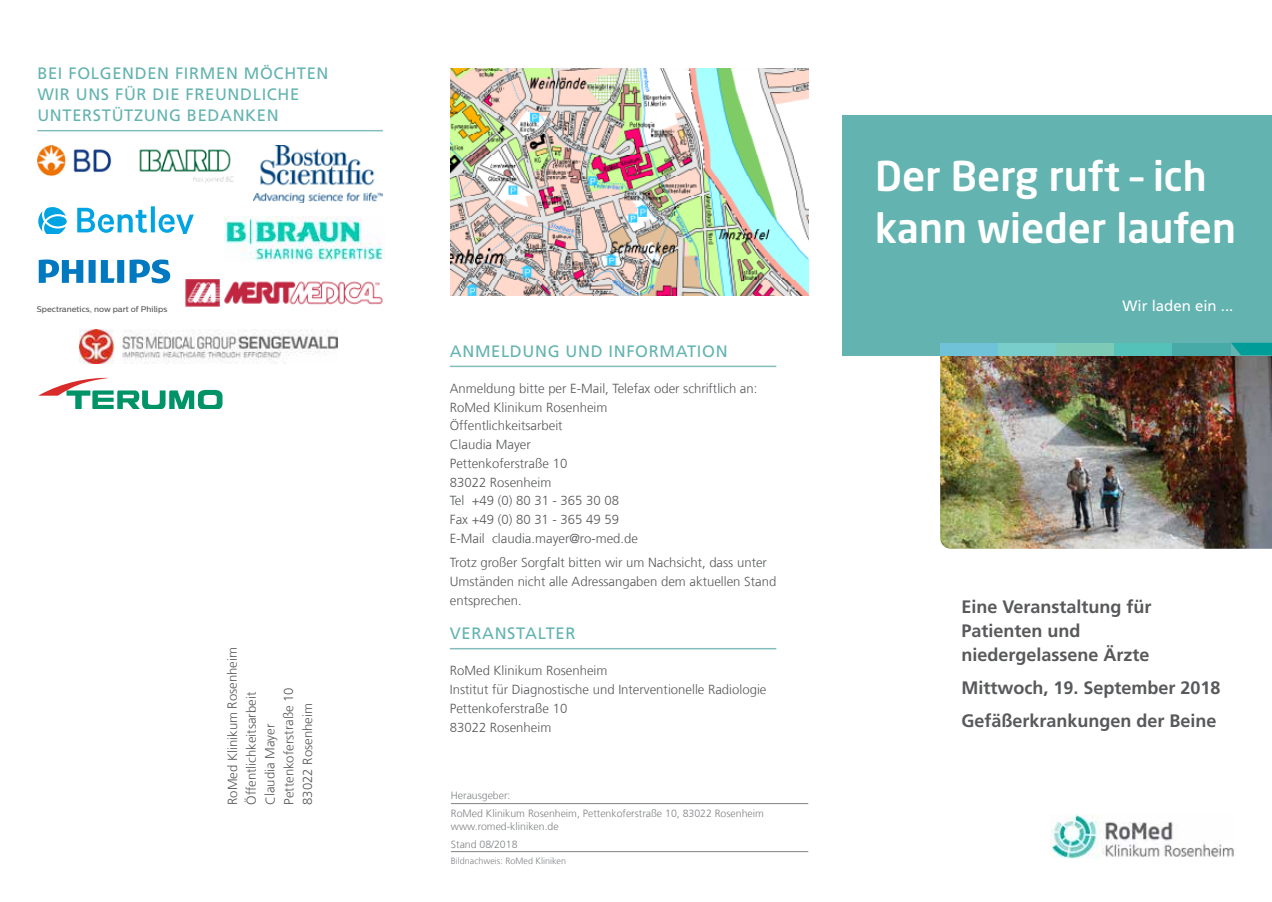
<style>
.page{position:relative;width:1272px;height:902px;background:#fff}
.page>*{position:absolute;margin:0;border:0;box-sizing:border-box;transform-origin:0 0}
.t1{font:500 40.5px/52.5px "Neo Sans Pro";color:#fff}
.t2{font:700 18px/24px "Frutiger LT Com";color:#58595b}
.t3{font:16.5px/21px "Frutiger LT Com";letter-spacing:.04em;color:#63b3b0}
.t4{font:15px "Frutiger LT Com";color:#fff}
.t5{font:300 13.2px/18.8px "Frutiger LT Com";color:#58595b}
.t6{font:300 10.5px/18px "Frutiger LT Com";color:#808285}
.t7{font:300 9px "Frutiger LT Com";color:#808285}
.t8{font:500 8.1px "Centrale Sans";color:#58595b}
</style>
<div class="page">
<img style="left:940px;top:355px;width:331px;height:193px">
<img style="left:1050px;top:814px;width:184px;height:44px">
<div style="left:842px;top:115px;width:429px;height:240px;background:#63b3b0"></div>
<div style="left:940px;top:343px;width:58px;height:12px;background:#6fc2d8"></div>
<div style="left:998px;top:343px;width:58px;height:12px;background:#79cdcb"></div>
<div style="left:1056px;top:343px;width:58px;height:12px;background:#7dcbb7"></div>
<div style="left:1114px;top:343px;width:58px;height:12px;background:#54c2b9"></div>
<div style="left:1172px;top:343px;width:58px;height:12px;background:#47aaa7"></div>
<svg style="left:1230px;top:343px;width:41px;height:12px"></svg>
<img style="left:451px;top:68px;width:357px;height:227px">
<hr style="left:450px;top:365px;width:326px;height:2px;background:#83bebd">
<hr style="left:450px;top:648px;width:326px;height:1px;background:#83bebd">
<hr style="left:37px;top:130px;width:346px;height:1px;background:#83bebd">
<hr style="left:451px;top:803px;width:357px;height:1px;background:#808285">
<hr style="left:451px;top:851px;width:357px;height:1px;background:#808285">
<img style="left:185px;top:280px;width:198px;height:26px">
<img style="left:224px;top:217px;width:161px;height:44px">
<img style="left:253px;top:146px;width:130px;height:56px">
<svg style="left:38px;top:377px;width:184px;height:32px"></svg>
<svg style="left:38px;top:207px;width:29px;height:27px"></svg>
<svg style="left:77px;top:206px;width:117px;height:28px"></svg>
<img style="left:37px;top:146px;width:197px;height:36px">
<svg style="left:39px;top:259px;width:131px;height:24px"></svg>
<img style="left:80px;top:330px;width:257px;height:34px">
<p class="t3" style="left:37px;top:63px;width:293px">BEI FOLGENDEN FIRMEN MÖCHTEN<br>WIR UNS FÜR DIE FREUNDLICHE<br>UNTERSTÜTZUNG BEDANKEN</p>
<p class="t8" style="left:37px;top:304px;width:132px">Spectranetics, now part of Philips</p>
<p class="t5" style="left:223px;top:804px;width:159px;rotate:-90deg">RoMed Klinikum Rosenheim<br>Öffentlichkeitsarbeit<br>Claudia Mayer<br>Pettenkoferstraße 10<br>83022 Rosenheim</p>
<p class="t3" style="left:450px;top:341px;width:279px">ANMELDUNG UND INFORMATION</p>
<p class="t5" style="left:450px;top:379px;width:309px">Anmeldung bitte per E-Mail, Telefax oder schriftlich an:<br>RoMed Klinikum Rosenheim<br>Öffentlichkeitsarbeit<br>Claudia Mayer<br>Pettenkoferstraße 10<br>83022 Rosenheim<br>Tel +49 (0) 80 31 - 365 30 08<br>Fax +49 (0) 80 31 - 365 49 59<br>E-Mail claudia.mayer@ro-med.de</p>
<p class="t5" style="left:450px;top:553px;width:328px">Trotz großer Sorgfalt bitten wir um Nachsicht, dass unter<br>Umständen nicht alle Adressangaben dem aktuellen Stand entsprechen.</p>
<p class="t3" style="left:450px;top:623px;width:127px">VERANSTALTER</p>
<p class="t5" style="left:450px;top:661px;width:318px">RoMed Klinikum Rosenheim<br>Institut für Diagnostische und Interventionelle Radiologie<br>Pettenkoferstraße 10<br>83022 Rosenheim</p>
<p class="t6" style="left:451px;top:786px;width:314px">Herausgeber:<br>RoMed Klinikum Rosenheim, Pettenkoferstraße 10, 83022 Rosenheim</p>
<p class="t6" style="left:451px;top:817px;width:109px">www.romed-kliniken.de<br>Stand 08/2018</p>
<p class="t7" style="left:451px;top:855px;width:117px">Bildnachweis: RoMed Kliniken</p>
<h1 class="t1" style="left:875px;top:148px;width:362px">Der Berg ruft – ich kann wieder laufen</h1>
<p class="t4" style="left:1122px;top:296px;width:112px">Wir laden ein ...</p>
<h2 class="t2" style="left:961px;top:595px;width:192px">Eine Veranstaltung für<br>Patienten und niedergelassene Ärzte</h2>
<h2 class="t2" style="left:961px;top:671px;width:261px;line-height:32.5px">Mittwoch, 19. September 2018<br>Gefäßerkrankungen der Beine</h2>
</div>
